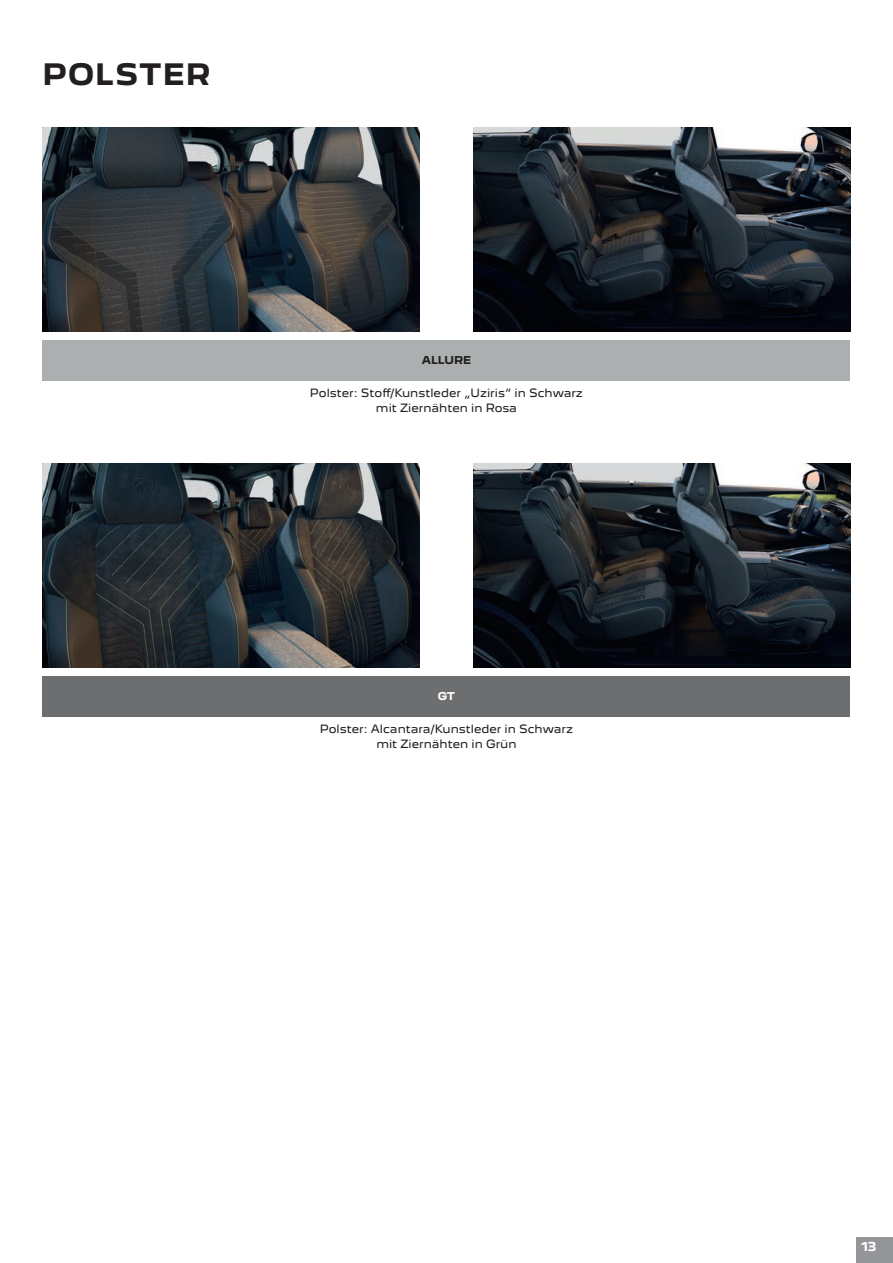
<style>
.page{position:relative;width:893px;height:1263px;background:#fff}
.page>*{position:absolute;margin:0;border:0;box-sizing:border-box;transform-origin:0 0}
.Seitenhead_linksbündig{font:700 27px "Peugeot New";letter-spacing:.04em;color:#231f20}
.t1{font:700 11.25px "Peugeot New";color:#fff}
._12_Pakete_Austattung_Tabelle_2_Boxer_Ka_{font:10.5px/14.9px "Peugeot New";color:#231f20;text-align:center}
._12_Pakete_Austattung_Tabelle_2_Boxer_Ka_-2{font:700 9.9px "Peugeot New";color:#231f20}
._12_Pakete_Austattung_Tabelle_2_Boxer_Ka_-3{font:700 9.9px "Peugeot New";color:#fff}
</style>
<div class="page">
<div style="left:857px;top:1237px;width:36px;height:26px;background:#939598"></div>
<div style="left:43px;top:340px;width:807px;height:40px;background:#acafaf"></div>
<div style="left:43px;top:676px;width:807px;height:40px;background:#6c6e6f"></div>
<img style="left:43px;top:463px;width:377px;height:205px">
<img style="left:473px;top:463px;width:377px;height:205px">
<img style="left:43px;top:128px;width:377px;height:204px">
<img style="left:473px;top:128px;width:377px;height:204px">
<p class="Seitenhead_linksbündig" style="left:43px;top:57px;width:170px">POLSTER</p>
<p class="_12_Pakete_Austattung_Tabelle_2_Boxer_Ka_-2" style="left:422px;top:354px;width:51px">ALLURE</p>
<p class="_12_Pakete_Austattung_Tabelle_2_Boxer_Ka_" style="left:310px;top:386px;width:275px">Polster: Stoff/Kunstleder „Uziris“ in Schwarz mit Ziernähten in Rosa</p>
<p class="_12_Pakete_Austattung_Tabelle_2_Boxer_Ka_-3" style="left:438px;top:690px;width:19px">GT</p>
<p class="_12_Pakete_Austattung_Tabelle_2_Boxer_Ka_" style="left:320px;top:722px;width:255px">Polster: Alcantara/Kunstleder in Schwarz mit Ziernähten in Grün</p>
<p class="t1" style="left:861px;top:1239px;width:17px">13</p>
</div>
